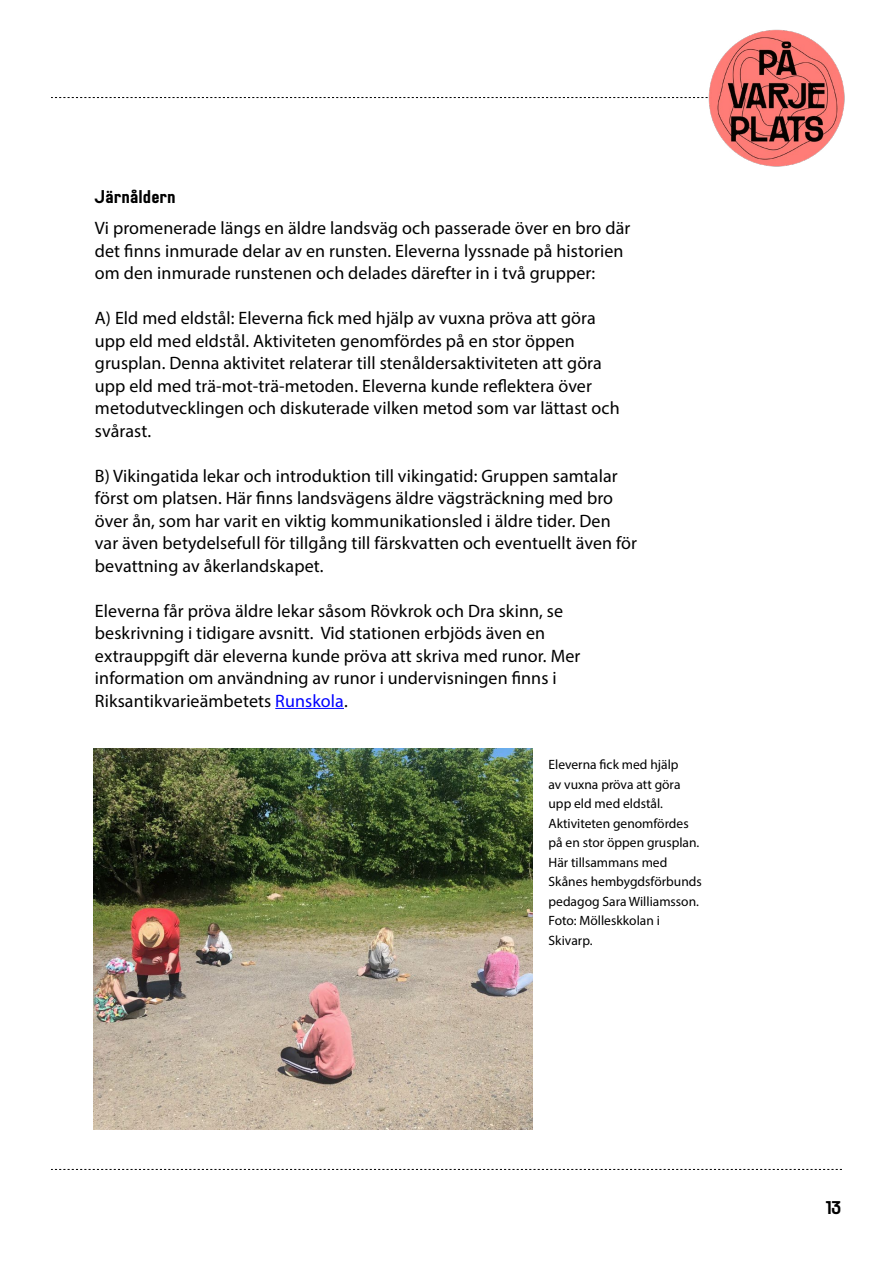
<style>
.page{position:relative;width:893px;height:1263px;background:#fff}
.page>*{position:absolute;margin:0;border:0;box-sizing:border-box;transform-origin:0 0}
.t1{font:18px/22.5px "Myriad Pro";letter-spacing:.005em;color:#000}
.t2{font:700 18px "PP Rader";letter-spacing:.04em;color:#000}
.t3{font:13.5px/19.5px "Myriad Pro";color:#000}
.s1{color:#00f}
</style>
<div class="page">
<svg style="left:51px;top:1169px;width:791px;height:1px"></svg>
<svg style="left:51px;top:97px;width:655px;height:1px"></svg>
<img style="left:706px;top:29px;width:139px;height:138px">
<hr style="left:275px;top:708px;width:69px;height:1px;background:#00f">
<img style="left:94px;top:748px;width:438px;height:382px">
<p class="t2" style="left:95px;top:186px;width:82px">Järnåldern</p>
<p class="t1" style="left:95px;top:216px;width:537px">Vi promenerade längs en äldre landsväg och passerade över en bro där det finns inmurade delar av en runsten. Eleverna lyssnade på historien om den inmurade runstenen och delades därefter in i två grupper:</p>
<p class="t1" style="left:95px;top:306px;width:526px">A) Eld med eldstål: Eleverna fick med hjälp av vuxna pröva att göra upp eld med eldstål. Aktiviteten genomfördes på en stor öppen grusplan. Denna aktivitet relaterar till stenåldersaktiviteten att göra upp eld med trä-mot-trä-metoden. Eleverna kunde reflektera över metodutvecklingen och diskuterade vilken metod som var lättast och svårast.</p>
<p class="t1" style="left:95px;top:464px;width:544px">B) Vikingatida lekar och introduktion till vikingatid: Gruppen samtalar först om platsen. Här finns landsvägens äldre vägsträckning med bro över ån, som har varit en viktig kommunikationsled i äldre tider. Den var även betydelsefull för tillgång till färskvatten och eventuellt även för bevattning av åkerlandskapet.</p>
<p class="t1" style="left:95px;top:599px;width:487px">Eleverna får pröva äldre lekar såsom Rövkrok och Dra skinn, se beskrivning i tidigare avsnitt. Vid stationen erbjöds även en extrauppgift där eleverna kunde pröva att skriva med runor. Mer information om användning av runor i undervisningen finns i Riksantikvarieämbetets <span class="s1">Runskola</span>.</p>
<p class="t3" style="left:549px;top:755px;width:155px">Eleverna fick med hjälp<br>av vuxna pröva att göra upp eld med eldstål.<br>Aktiviteten genomfördes på en stor öppen grusplan.<br>Här tillsammans med<br>Skånes hembygdsförbunds pedagog Sara Williamsson.<br>Foto: Mölleskkolan i<br>Skivarp.</p>
<p class="t2" style="left:826px;top:1197px;width:17px">13</p>
</div>
